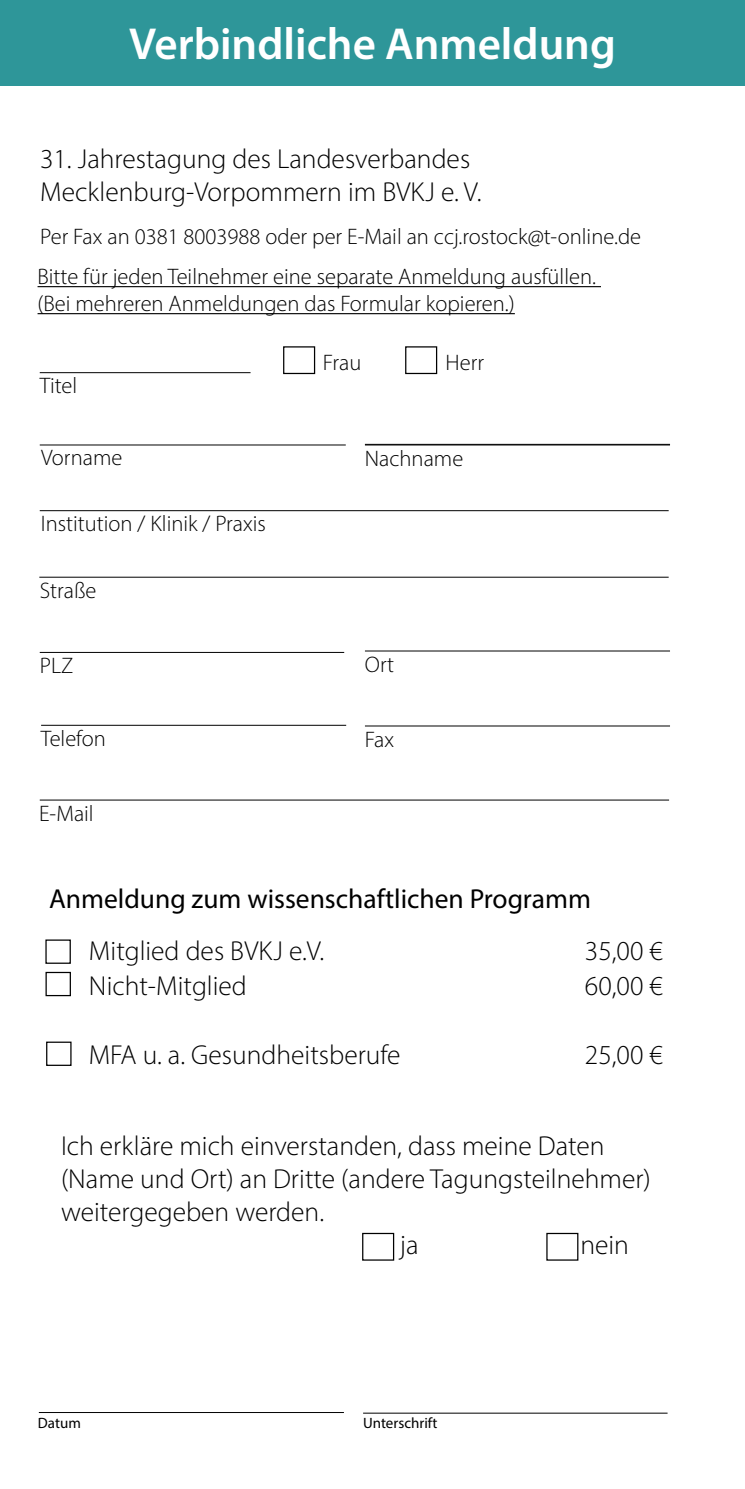
<style>
.page{position:relative;width:745px;height:1489px;background:#fff}
.page>*{position:absolute;margin:0;border:0;box-sizing:border-box;transform-origin:0 0}
.t1{font:600 45px "Myriad Pro";color:#fff}
.t2{font:300 27.5px/33px "Myriad Pro";color:#000}
.t3{font:27.5px "Myriad Pro";color:#000}
.t4{font:300 22.5px/27px "Myriad Pro";color:#000}
.t5{font:15px "Myriad Pro";color:#000}
</style>
<div class="page">
<div style="left:0;top:0;width:744px;height:85px;background:#2e9699"></div>
<hr style="left:40px;top:444px;width:305px;height:1px;background:#000">
<hr style="left:40px;top:510px;width:628px;height:1px;background:#000">
<hr style="left:364px;top:650px;width:305px;height:1px;background:#000">
<hr style="left:40px;top:799px;width:628px;height:1px;background:#000">
<hr style="left:41px;top:724px;width:305px;height:1px;background:#000">
<hr style="left:364px;top:725px;width:305px;height:1px;background:#000">
<hr style="left:39px;top:1411px;width:305px;height:1px;background:#000">
<hr style="left:363px;top:1412px;width:304px;height:1px;background:#000">
<hr style="left:39px;top:576px;width:629px;height:1px;background:#000">
<hr style="left:40px;top:652px;width:304px;height:1px;background:#000">
<hr style="left:38px;top:286px;width:562px;height:1px;background:#000">
<hr style="left:38px;top:313px;width:476px;height:1px;background:#000">
<hr style="left:364px;top:444px;width:305px;height:1px;background:#000">
<hr style="left:40px;top:372px;width:210px;height:1px;background:#000">
<div style="left:283px;top:346px;width:32px;height:28px;border:1px solid #000"></div>
<div style="left:405px;top:346px;width:32px;height:28px;border:1px solid #000"></div>
<div style="left:45px;top:971px;width:26px;height:25px;border:1px solid #000"></div>
<div style="left:46px;top:1041px;width:25px;height:24px;border:1px solid #000"></div>
<div style="left:362px;top:1232px;width:32px;height:28px;border:1px solid #000"></div>
<div style="left:546px;top:1232px;width:32px;height:28px;border:1px solid #000"></div>
<h1 class="t1" style="left:129px;top:16px;width:488px">Verbindliche Anmeldung</h1>
<p class="t2" style="left:40px;top:142px;width:442px">31. Jahrestagung des Landesverbandes<br>Mecklenburg-Vorpommern im BVKJ e. V.</p>
<p class="t4" style="left:40px;top:223px;width:602px">Per Fax an 0381 8003988 oder per E-Mail an ccj.rostock@t-online.de</p>
<p class="t4" style="left:38px;top:263px;width:559px">Bitte für jeden Teilnehmer eine separate Anmeldung ausfüllen. (Bei mehreren Anmeldungen das Formular kopieren.)</p>
<p class="t4" style="left:40px;top:372px;width:39px">Titel</p>
<p class="t4" style="left:322px;top:349px;width:40px">Frau</p>
<p class="t4" style="left:445px;top:349px;width:40px">Herr</p>
<p class="t4" style="left:41px;top:444px;width:83px">Vorname</p>
<p class="t4" style="left:364px;top:444px;width:100px">Nachname</p>
<p class="t4" style="left:41px;top:510px;width:227px">Institution / Klinik / Praxis</p>
<p class="t4" style="left:40px;top:576px;width:58px">Straße</p>
<p class="t4" style="left:40px;top:651px;width:35px">PLZ</p>
<p class="t4" style="left:364px;top:650px;width:31px">Ort</p>
<p class="t4" style="left:41px;top:725px;width:67px">Telefon</p>
<p class="t4" style="left:364px;top:725px;width:31px">Fax</p>
<p class="t4" style="left:39px;top:799px;width:56px">E-Mail</p>
<p class="t3" style="left:49px;top:881px;width:543px">Anmeldung zum wissenschaftlichen Programm</p>
<p class="t2" style="left:89px;top:933px;width:237px">Mitglied des BVKJ e.V.</p>
<p class="t2" style="left:584px;top:933px;width:79px">35,00 €</p>
<p class="t2" style="left:89px;top:968px;width:159px">Nicht-Mitglied</p>
<p class="t2" style="left:584px;top:968px;width:79px">60,00 €</p>
<p class="t2" style="left:89px;top:1038px;width:313px">MFA u. a. Gesundheitsberufe</p>
<p class="t2" style="left:584px;top:1038px;width:79px">25,00 €</p>
<p class="t2" style="left:61px;top:1128px;width:544px">Ich erkläre mich einverstanden, dass meine Daten</p>
<p class="t2" style="left:61px;top:1161px;width:591px">(Name und Ort) an Dritte (andere Tagungsteilnehmer)</p>
<p class="t2" style="left:61px;top:1194px;width:264px">weitergegeben werden.</p>
<p class="t2" style="left:400px;top:1227px;width:20px">ja</p>
<p class="t2" style="left:580px;top:1227px;width:50px">nein</p>
<p class="t5" style="left:38px;top:1413px;width:44px">Datum</p>
<p class="t5" style="left:363px;top:1413px;width:76px">Unterschrift</p>
</div>
